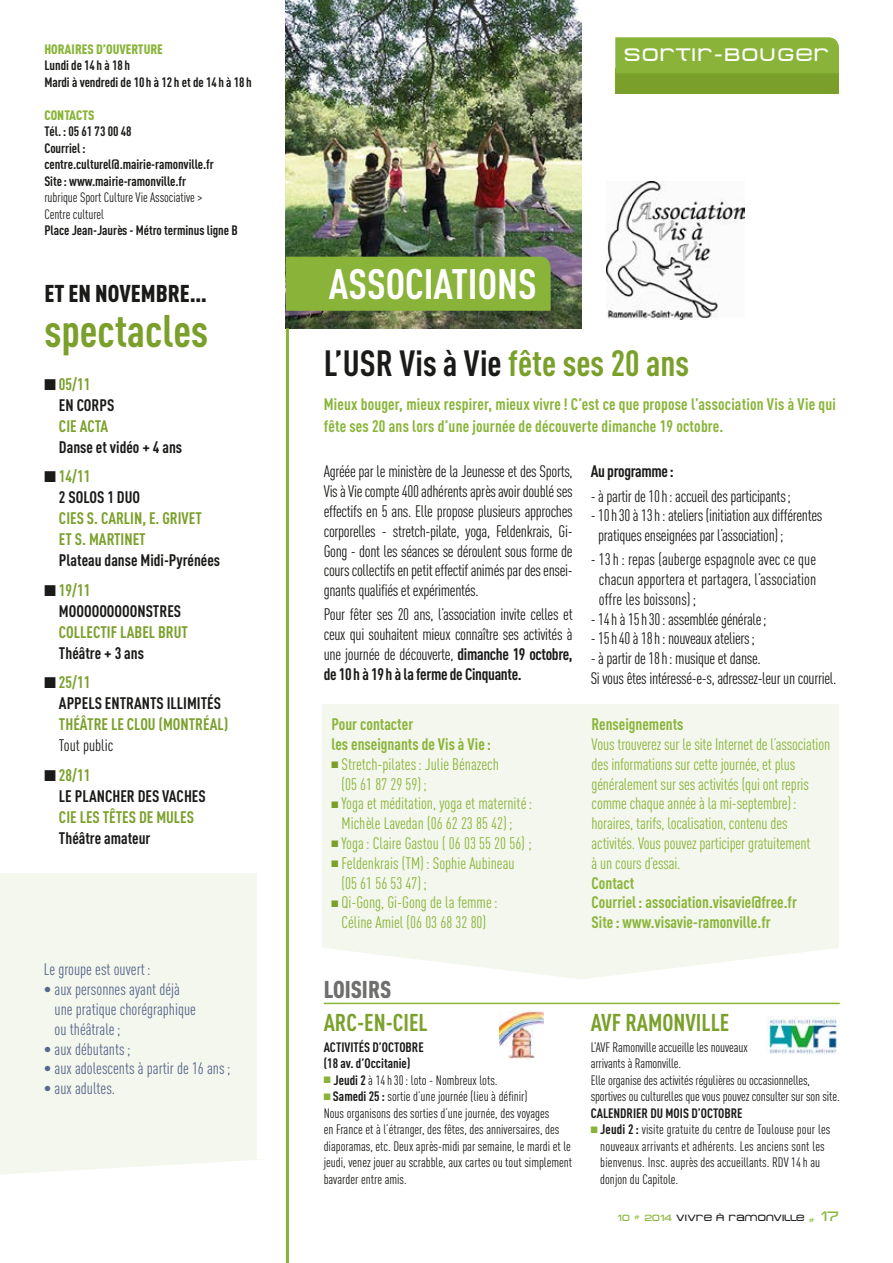
<style>
.page{position:relative;width:893px;height:1263px;background:#fff}
.page>*{position:absolute;margin:0;border:0;box-sizing:border-box;transform-origin:0 0}
.t1{font:700 45px "DIN Cond";color:#7aa02b}
.t2{font:700 42px "DIN Cond";color:#fff}
.t3{font:700 36px "DIN Cond";color:#1a1a18}
.t4{font:700 24px "DIN Cond";color:#7aa02b}
.t5{font:900 24px "DIN Cond";color:#1a1a18}
.t6{font:900 24px "DIN Cond";color:#6f6f6e}
.t7{font:18px "Metro DF";letter-spacing:.07em;color:#fff}
.t8{font:16.5px/19.8px "DIN Cond";letter-spacing:-.02em;color:#1a1a18;text-align:justify}
.t9{font:16.5px/19.8px "DIN Cond";letter-spacing:-.01em;color:#89b439}
.t10{font:700 16.5px/19.8px "DIN Cond";color:#89b439}
.t11{font:700 16.5px/29.5px "DIN Cond";color:#1a1a18}
.t12{font:16.5px/19.8px "DIN Cond";color:#57668c}
.t13{font:700 16.5px/21px "DIN Cond";color:#7aa02b}
.t14{font:16.5px/29.5px "DIN Cond";color:#1a1a18}
.t15{font:700 16.5px "DIN Cond";letter-spacing:-.02em;color:#1a1a18}
.t16{font:13.5px/16.5px "DIN Cond";color:#1a1a18}
.t17{font:700 13.5px/16.5px "DIN Cond";letter-spacing:-.005em;color:#1a1a18}
.t18{font:900 13.5px "DIN Cond";color:#89b439}
.t19{font:9px "Metro DF";color:#1a1a18}
.s1{font-family:"Monotype Sorts";font-weight:400;font-size:15px}
.s2{color:#7aa02b}
.s3{font-family:"Monotype Sorts";font-size:15px}
.s4{font-weight:700;color:#7aa02b}
.s5{font-weight:700}
.s6{font-family:"Monotype Sorts";font-size:9px;color:#7aa02b}
.s7{font-family:"Monotype Sorts";font-size:9px;color:#89b439}
.s8{color:#89b439}
.s9{font-size:13.5px;color:#89b439}
</style>
<div class="page">
<img style="left:286px;top:0;width:296px;height:328px">
<div style="left:286px;top:257px;width:265px;height:54px;background:#89b439"></div>
<hr style="left:324px;top:1003px;width:516px;height:1px;background:#89b439">
<img style="left:766px;top:1016px;width:74px;height:38px">
<img style="left:500px;top:1012px;width:44px;height:47px">
<img style="left:607px;top:182px;width:137px;height:138px">
<hr style="left:286px;top:328px;width:3px;height:935px;background:#89b439">
<svg style="left:615px;top:37px;width:224px;height:57px;background:#84ad35"></svg>
<div style="left:323px;top:704px;width:516px;height:243px;background:#f4f7ed"></div>
<svg style="left:329px;top:948px;width:504px;height:31px"></svg>
<hr style="left:0;top:873px;width:1px;height:286px;background:#f4f7ed">
<div style="left:1px;top:873px;width:256px;height:286px;background:#f4f7ed"></div>
<svg style="left:0;top:1159px;width:261px;height:15px"></svg>
<p class="t18" style="left:44px;top:41px;width:120px">HORAIRES D’OUVERTURE</p>
<p class="t17" style="left:44px;top:57px;width:209px">Lundi de 14 h à 18 h<br>Mardi à vendredi de 10 h à 12 h et de 14 h à 18 h</p>
<p class="t18" style="left:44px;top:107px;width:52px">CONTACTS</p>
<p class="t17" style="left:44px;top:123px;width:171px">Tél.: 05 61 73 00 48<br>Courriel: centre.culturel@.mairie-ramonville.fr<br>Site: www.mairie-ramonville.fr</p>
<p class="t16" style="left:44px;top:189px;width:159px">rubrique Sport Culture Vie Associative &gt;<br>Centre culturel</p>
<p class="t17" style="left:44px;top:222px;width:195px">Place Jean-Jaurès - Métro terminus ligne B</p>
<h3 class="t5" style="left:44px;top:279px;width:164px">ET EN NOVEMBRE…</h3>
<h1 class="t1" style="left:44px;top:304px;width:165px">spectacles</h1>
<p class="t11" style="left:59px;top:373px;width:57px;line-height:21px;text-indent:-15px"><span class="s1">N</span> <span class="s2">05/11<br></span>EN CORPS</p>
<p class="t13" style="left:59px;top:415px;width:51px">CIE ACTA</p>
<p class="t11" style="left:44px;top:431px;width:139px;text-indent:15px">Danse et vidéo + 4 ans<br><span class="s1">N</span> <span class="s2">14/11</span></p>
<p class="t11" style="left:59px;top:482px;width:83px">2 SOLOS 1 DUO</p>
<p class="t13" style="left:59px;top:507px;width:144px">CIES S. CARLIN, E. GRIVET<br>ET S. MARTINET</p>
<p class="t11" style="left:44px;top:545px;width:177px;text-indent:15px">Plateau danse Midi-Pyrénées<br><span class="s1">N</span> <span class="s2">19/11</span></p>
<p class="t11" style="left:59px;top:595px;width:124px">MOOOOOOOOONSTRES</p>
<p class="t13" style="left:59px;top:621px;width:130px">COLLECTIF LABEL BRUT</p>
<p class="t11" style="left:44px;top:637px;width:101px;text-indent:15px">Théâtre + 3 ans<br><span class="s1">N</span> <span class="s2">25/11</span></p>
<p class="t11" style="left:59px;top:688px;width:164px">APPELS ENTRANTS ILLIMITÉS</p>
<p class="t13" style="left:59px;top:713px;width:171px">THÉÂTRE LE CLOU (MONTRÉAL)</p>
<p class="t14" style="left:44px;top:730px;width:71px;text-indent:15px">Tout public<br><span class="s3">N</span> <span class="s4">28/11</span></p>
<p class="t11" style="left:59px;top:780px;width:148px">LE PLANCHER DES VACHES</p>
<p class="t13" style="left:59px;top:806px;width:137px">CIE LES TÊTES DE MULES</p>
<p class="t11" style="left:59px;top:822px;width:93px">Théâtre amateur</p>
<p class="t12" style="left:44px;top:959px;width:108px">Le groupe est ouvert :</p>
<p class="t12" style="left:55px;top:979px;width:143px;text-indent:-11px">• aux personnes ayant déjà une pratique chorégraphique ou théâtrale;</p>
<p class="t12" style="left:44px;top:1039px;width:88px">• aux débutants;</p>
<p class="t12" style="left:44px;top:1058px;width:188px">• aux adolescents à partir de 16 ans;</p>
<p class="t12" style="left:44px;top:1078px;width:73px">• aux adultes.</p>
<h2 class="t2" style="left:329px;top:258px;width:209px">ASSOCIATIONS</h2>
<p class="t7" style="left:624px;top:44px;width:206px">SORTIR-BOUGER</p>
<h3 class="t3" style="left:324px;top:341px;width:367px">L’USR Vis à Vie <span class="s2">fête ses 20 ans</span></h3>
<p class="t10" style="left:324px;top:393px;width:514px;line-height:21.6px">Mieux bouger, mieux respirer, mieux vivre! C’est ce que propose l’association Vis à Vie qui fête ses 20 ans lors d’une journée de découverte dimanche 19 octobre.</p>
<p class="t8" style="left:324px;top:462px;width:251px">Agréée par le ministère de la Jeunesse et des Sports, Vis à Vie compte 400 adhérents après avoir doublé ses effectifs en 5 ans. Elle propose plusieurs approches corporelles - stretch-pilate, yoga, Feldenkrais, Gi-Gong - dont les séances se déroulent sous forme de cours collectifs en petit effectif animés par des ensei&shy;gnants qualifiés et expérimentés.</p>
<p class="t8" style="left:324px;top:604px;width:251px">Pour fêter ses 20 ans, l’association invite celles et ceux qui souhaitent mieux connaître ses activités à une journée de découverte, <span class="s5">dimanche 19 octobre, de 10h à 19h à la ferme de Cinquante.</span></p>
<p class="t15" style="left:591px;top:461px;width:84px">Au programme:</p>
<p class="t8" style="left:591px;top:486px;width:202px">- à partir de 10h: accueil des participants;</p>
<p class="t8" style="left:598px;top:505px;width:226px;text-indent:-8px">- 10h30 à 13h: ateliers (initiation aux différentes pratiques enseignées par l’association);</p>
<p class="t8" style="left:599px;top:549px;width:219px;text-indent:-8px">- 13h: repas (auberge espagnole avec ce que chacun apportera et partagera, l’association offre les boissons) ;</p>
<p class="t8" style="left:591px;top:609px;width:177px">- 14h à 15h30: assemblée générale;</p>
<p class="t8" style="left:591px;top:628px;width:166px">- 15h40 à 18h: nouveaux ateliers;</p>
<p class="t8" style="left:591px;top:648px;width:247px">- à partir de 18h: musique et danse.<br>Si vous êtes intéressé-e-s, adressez-leur un courriel.</p>
<p class="t10" style="left:331px;top:714px;width:83px">Pour contacter</p>
<p class="t10" style="left:331px;top:734px;width:161px">les enseignants de Vis à Vie:</p>
<p class="t9" style="left:331px;top:754px;width:169px"><span class="s6">N</span> Stretch-pilates: Julie Bénazech</p>
<p class="t9" style="left:341px;top:774px;width:87px">(05 61 87 29 59) ;</p>
<p class="t9" style="left:331px;top:793px;width:202px"><span class="s6">N</span> Yoga et méditation, yoga et maternité:</p>
<p class="t9" style="left:341px;top:813px;width:173px">Michèle Lavedan (06 62 23 85 42) ;</p>
<p class="t9" style="left:331px;top:833px;width:202px"><span class="s6">N</span> Yoga: Claire Gastou ( 06 03 55 20 56) ;</p>
<p class="t9" style="left:331px;top:853px;width:185px"><span class="s6">N</span> Feldenkrais (TM) : Sophie Aubineau</p>
<p class="t9" style="left:341px;top:873px;width:87px">(05 61 56 53 47) ;</p>
<p class="t9" style="left:331px;top:892px;width:168px"><span class="s6">N</span> Qi-Gong, Gi-Gong de la femme:</p>
<p class="t9" style="left:341px;top:912px;width:146px">Céline Amiel (06 03 68 32 80)</p>
<p class="t10" style="left:592px;top:714px;width:93px">Renseignements</p>
<p class="t9" style="left:592px;top:734px;width:240px">Vous trouverez sur le site Internet de l’association des informations sur cette journée, et plus généralement sur ses activités (qui ont repris comme chaque année à la mi-septembre): horaires, tarifs, localisation, contenu des activités. Vous pouvez participer gratuitement<br>à un cours d’essai.</p>
<p class="t10" style="left:592px;top:872px;width:207px">Contact<br>Courriel: association.visavie@free.fr<br>Site: www.visavie-ramonville.fr</p>
<h3 class="t6" style="left:324px;top:975px;width:69px">LOISIRS</h3>
<h3 class="t4" style="left:324px;top:1008px;width:106px">ARC-EN-CIEL</h3>
<p class="t16" style="left:324px;top:1038px;width:250px"><span class="s5">ACTIVITÉS D’OCTOBRE<br>(18 av. d’Occitanie)<br></span><span class="s7">N</span> <span class="s5">Jeudi 2</span> à 14h30: loto - Nombreux lots.<br><span class="s7">N</span> <span class="s5">Samedi 25 :</span> sortie d’une journée (lieu à définir)<br>Nous organisons des sorties d’une journée, des voyages<br>en France et à l’étranger, des fêtes, des anniversaires, des diaporamas, etc. Deux après-midi par semaine, le mardi et le jeudi, venez jouer au scrabble, aux cartes ou tout simplement bavarder entre amis.</p>
<h3 class="t4" style="left:591px;top:1008px;width:140px">AVF RAMONVILLE</h3>
<p class="t16" style="left:591px;top:1038px;width:250px">L’AVF Ramonville accueille les nouveaux<br>arrivants à Ramonville.<br>Elle organise des activités régulières ou occasionnelles, sportives ou culturelles que vous pouvez consulter sur son site.</p>
<p class="t17" style="left:591px;top:1104px;width:153px">CALENDRIER DU MOIS D’OCTOBRE</p>
<p class="t16" style="left:591px;top:1121px;width:241px"><span class="s7">N</span> <span class="s5">Jeudi 2 :</span> visite gratuite du centre de Toulouse pour les</p>
<p class="t16" style="left:600px;top:1137px;width:226px">nouveaux arrivants et adhérents. Les anciens sont les</p>
<p class="t16" style="left:600px;top:1154px;width:221px">bienvenus. Insc. auprès des accueillants. RDV 14h au</p>
<p class="t16" style="left:600px;top:1170px;width:80px">donjon du Capitole.</p>
<p class="t19" style="left:617px;top:1213px;width:223px"><span class="s8">10 # 2014</span> VIVRE À RAMONVILLE <span class="s8">#</span> <span class="s9">17</span></p>
</div>
